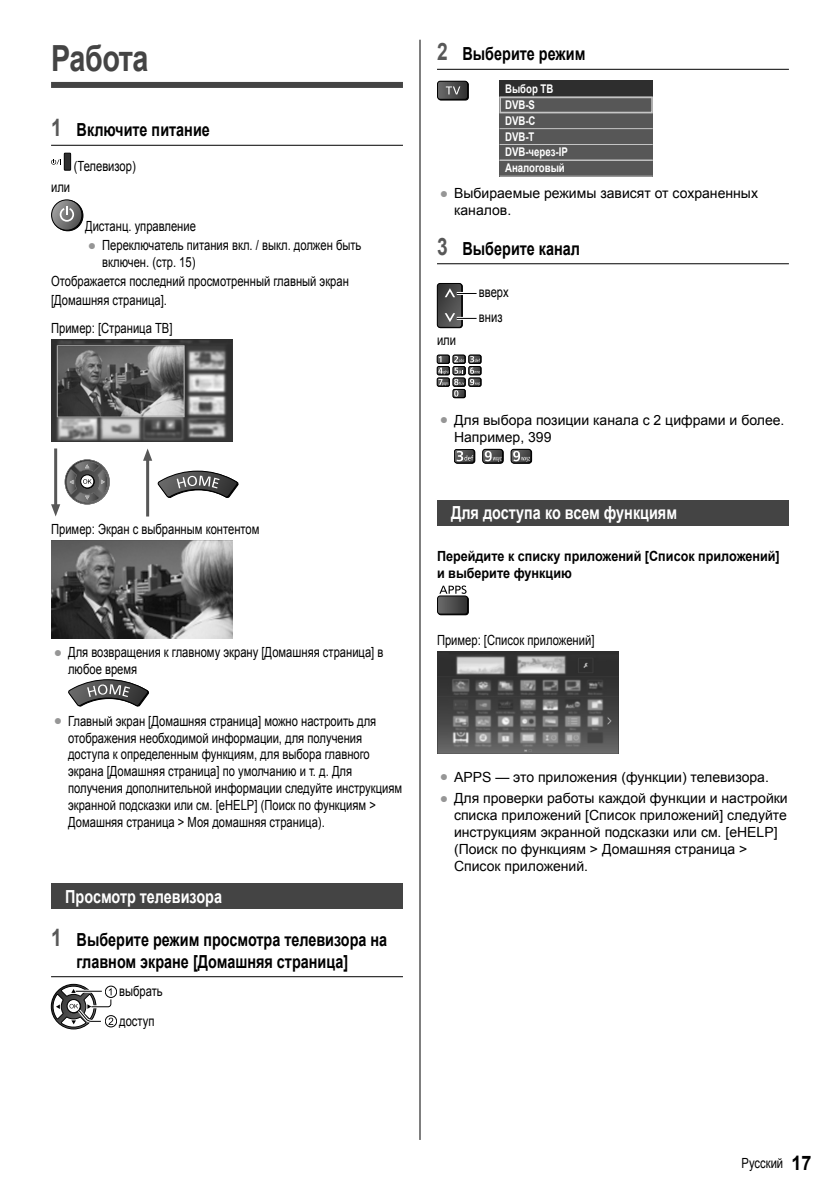
<style>
.page{position:relative;width:840px;height:1191px;background:#fff}
.page>*{position:absolute;margin:0;border:0;box-sizing:border-box;transform-origin:0 0}
.t1{font:700 36px "Arial";letter-spacing:-.015em;color:#444;scale:.8 1}
.t2{font:700 18px/21.6px "Arial";color:#000;scale:.8 1}
.t3{font:700 18px "Arial";color:#fff;scale:.8 1}
.t4{font:14px/16.8px "Arial";color:#000;scale:.8 1}
.t5{font:14px/16.8px "Arial";color:#000}
.t6{font:700 14px/16.8px "Arial";color:#000;scale:.9 1}
.t7{font:700 12px/15.8px "Arial";color:#fff;scale:.8 1}
.s1{font-size:24px;color:#585858}
.s2{color:#969696}
.s3{font-weight:700;font-size:20px}
</style>
<div class="page">
<hr style="left:419px;top:40px;width:1px;height:1100px;background:#000">
<div style="left:51px;top:82px;width:352px;height:6px;background:#444"></div>
<hr style="left:51px;top:145px;width:352px;height:1px;background:#000">
<hr style="left:51px;top:976px;width:352px;height:1px;background:#000">
<div style="left:64px;top:153px;width:7px;height:17px;background:#2e2e2e"></div>
<div style="left:64px;top:153px;width:7px;height:18px;border:1px solid #000"></div>
<svg style="left:51px;top:159px;width:10px;height:6px"></svg>
<div style="left:53px;top:200px;width:30px;height:31px;background:#000;border-radius:50%"></div>
<div style="left:52px;top:200px;width:31px;height:31px;border:1px solid #000;border-radius:50%"></div>
<svg style="left:52px;top:200px;width:30px;height:30px"></svg>
<div style="left:51px;top:199px;width:31px;height:32px;border:1px solid #000;border-radius:50%"></div>
<svg style="left:60px;top:206px;width:20px;height:16px"></svg>
<img style="left:51px;top:339px;width:181px;height:103px">
<svg style="left:158px;top:470px;width:81px;height:28px"></svg>
<hr style="left:54px;top:448px;width:3px;height:58px;background:#575757">
<svg style="left:51px;top:459px;width:59px;height:57px"></svg>
<hr style="left:146px;top:459px;width:3px;height:57px;background:#575757">
<svg style="left:143px;top:448px;width:9px;height:13px"></svg>
<img style="left:51px;top:540px;width:181px;height:98px">
<svg style="left:68px;top:679px;width:81px;height:28px"></svg>
<div style="left:51px;top:883px;width:352px;height:25px;background:#444"></div>
<div style="left:105px;top:985px;width:12px;height:12px;border:1px solid #000;border-radius:50%"></div>
<div style="left:105px;top:1015px;width:12px;height:12px;border:1px solid #000;border-radius:50%"></div>
<svg style="left:52px;top:985px;width:61px;height:43px"></svg>
<hr style="left:437px;top:69px;width:351px;height:1px;background:#000">
<hr style="left:437px;top:263px;width:351px;height:1px;background:#000">
<div style="left:437px;top:81px;width:31px;height:20px;border:1px solid #000;border-radius:3px"></div>
<div style="left:437px;top:81px;width:30px;height:18px;background:linear-gradient(to right,#6d6d6d,#343434);border-radius:3px"></div>
<div style="left:437px;top:81px;width:31px;height:19px;border:1px solid #000;border-radius:3px"></div>
<svg style="left:445px;top:86px;width:15px;height:8px"></svg>
<div style="left:499px;top:81px;width:153px;height:96px;background:#2e2e2e"></div>
<div style="left:499px;top:145px;width:153px;height:15px;background:#575757"></div>
<div style="left:499px;top:98px;width:153px;height:14px;background:#575757"></div>
<div style="left:499px;top:113px;width:153px;height:15px;background:#575757"></div>
<div style="left:499px;top:129px;width:153px;height:15px;background:#575757"></div>
<div style="left:499px;top:161px;width:153px;height:15px;background:#575757"></div>
<hr style="left:499px;top:128px;width:153px;height:1px;background:#c6c6c6">
<hr style="left:499px;top:144px;width:153px;height:1px;background:#c6c6c6">
<hr style="left:499px;top:176px;width:153px;height:1px;background:#c6c6c6">
<hr style="left:499px;top:160px;width:153px;height:1px;background:#c6c6c6">
<div style="left:499px;top:96px;width:153px;height:17px;border:2px solid #c6c6c6"></div>
<svg style="left:437px;top:283px;width:24px;height:44px"></svg>
<div style="left:437px;top:283px;width:25px;height:45px;border:1px solid #000;border-radius:3px"></div>
<svg style="left:444px;top:288px;width:32px;height:9px"></svg>
<svg style="left:444px;top:313px;width:32px;height:9px"></svg>
<div style="left:468px;top:378px;width:13px;height:8px;border:1px solid #000;border-radius:2px"></div>
<div style="left:468px;top:366px;width:13px;height:9px;border:1px solid #000;border-radius:2px"></div>
<div style="left:468px;top:355px;width:13px;height:8px;border:1px solid #000;border-radius:2px"></div>
<div style="left:452px;top:389px;width:13px;height:9px;border:1px solid #000;border-radius:2px"></div>
<svg style="left:437px;top:355px;width:43px;height:42px"></svg>
<div style="left:454px;top:449px;width:21px;height:14px;border:1px solid #000;border-radius:3px"></div>
<div style="left:454px;top:449px;width:20px;height:14px;border:1px solid #000;border-radius:3px"></div>
<svg style="left:456px;top:451px;width:17px;height:10px"></svg>
<div style="left:482px;top:449px;width:21px;height:14px;border:1px solid #000;border-radius:3px"></div>
<div style="left:482px;top:449px;width:20px;height:14px;border:1px solid #000;border-radius:3px"></div>
<svg style="left:484px;top:451px;width:17px;height:11px"></svg>
<div style="left:510px;top:449px;width:20px;height:14px;background:#646464;border-radius:3px"></div>
<div style="left:510px;top:449px;width:21px;height:14px;border:1px solid #000;border-radius:3px"></div>
<svg style="left:513px;top:451px;width:16px;height:11px"></svg>
<div style="left:437px;top:500px;width:351px;height:25px;background:#444"></div>
<div style="left:437px;top:596px;width:31px;height:19px;border:1px solid #000;border-radius:3px"></div>
<div style="left:437px;top:596px;width:30px;height:18px;background:linear-gradient(to right,#6d6d6d,#343434);border-radius:3px"></div>
<div style="left:437px;top:595px;width:31px;height:19px;border:1px solid #000;border-radius:3px"></div>
<svg style="left:439px;top:585px;width:27px;height:9px"></svg>
<img style="left:437px;top:651px;width:181px;height:103px">
<h1 class="t1" style="left:51px;top:38px;width:123px">Работа</h1>
<p class="t2" style="left:51px;top:119px;width:200px"><span class="s1">1</span> Включите питание</p>
<p class="t4" style="left:74px;top:157px;width:79px">(Телевизор)</p>
<p class="t4" style="left:51px;top:179px;width:25px">или</p>
<p class="t4" style="left:85px;top:218px;width:140px">Дистанц. управление</p>
<p class="t4" style="left:102px;top:237px;width:325px;text-indent:-14px"><span class="s2">●</span> Переключатель питания вкл. / выкл. должен быть включен. (стр. 15)</p>
<p class="t4" style="left:51px;top:272px;width:373px;line-height:19px">Отображается последний просмотренный главный экран [Домашняя страница].</p>
<p class="t4" style="left:51px;top:319px;width:153px">Пример: [Страница ТВ]</p>
<p class="t4" style="left:51px;top:520px;width:262px">Пример: Экран с выбранным контентом</p>
<p class="t4" style="left:68px;top:644px;width:395px;text-indent:-14px"><span class="s2">●</span> Для возвращения к главному экрану [Домашняя страница] в любое время</p>
<p class="t4" style="left:68px;top:712px;width:419px;text-indent:-14px"><span class="s2">●</span> Главный экран [Домашняя страница] можно настроить для отображения необходимой информации, для получения доступа к определенным функциям, для выбора главного экрана [Домашняя страница] по умолчанию и т. д. Для получения дополнительной информации следуйте инструкциям экранной подсказки или см. [eHELP] (Поиск по функциям &gt; Домашняя страница &gt; Моя домашняя страница).</p>
<p class="t3" style="left:65px;top:886px;width:197px">Просмотр телевизора</p>
<p class="t2" style="left:77px;top:929px;width:389px;text-indent:-26px"><span class="s1">1</span> Выберите режим просмотра телевизора на главном экране [Домашняя страница]</p>
<p class="t4" style="left:119px;top:976px;width:56px;line-height:29.4px">выбрать доступ</p>
<p class="t2" style="left:437px;top:43px;width:187px"><span class="s1">2</span> Выберите режим</p>
<p class="t7" style="left:505px;top:81px;width:80px">Выбор ТВ<br>DVB-S<br>DVB-C<br>DVB-T<br>DVB-через-IP<br>Аналоговый</p>
<p class="t5" style="left:454px;top:185px;width:305px;text-indent:-14px"><span class="s2">●</span> Выбираемые режимы зависят от сохраненных каналов.</p>
<p class="t2" style="left:437px;top:238px;width:180px"><span class="s1">3</span> Выберите канал</p>
<p class="t4" style="left:478px;top:280px;width:39px;line-height:24.4px">вверх вниз</p>
<p class="t4" style="left:437px;top:332px;width:25px">или</p>
<p class="t5" style="left:454px;top:412px;width:332px;text-indent:-14px"><span class="s2">●</span> Для выбора позиции канала с 2 цифрами и более.<br>Например, 399</p>
<p class="t3" style="left:451px;top:503px;width:283px">Для доступа ко всем функциям</p>
<p class="t6" style="left:437px;top:548px;width:382px">Перейдите к списку приложений [Список приложений] и выберите функцию</p>
<p class="t4" style="left:437px;top:631px;width:198px">Пример: [Список приложений]</p>
<p class="t5" style="left:439px;top:768px;width:330px"><span class="s2">●</span> APPS — это приложения (функции) телевизора.</p>
<p class="t5" style="left:454px;top:790px;width:335px;text-indent:-14px"><span class="s2">●</span> Для проверки работы каждой функции и настройки списка приложений [Список приложений] следуйте инструкциям экранной подсказки или см. [eHELP] (Поиск по функциям &gt; Домашняя страница &gt; Список приложений.</p>
<p class="t4" style="left:741px;top:1154px;width:89px">Русский <span class="s3">17</span></p>
</div>
